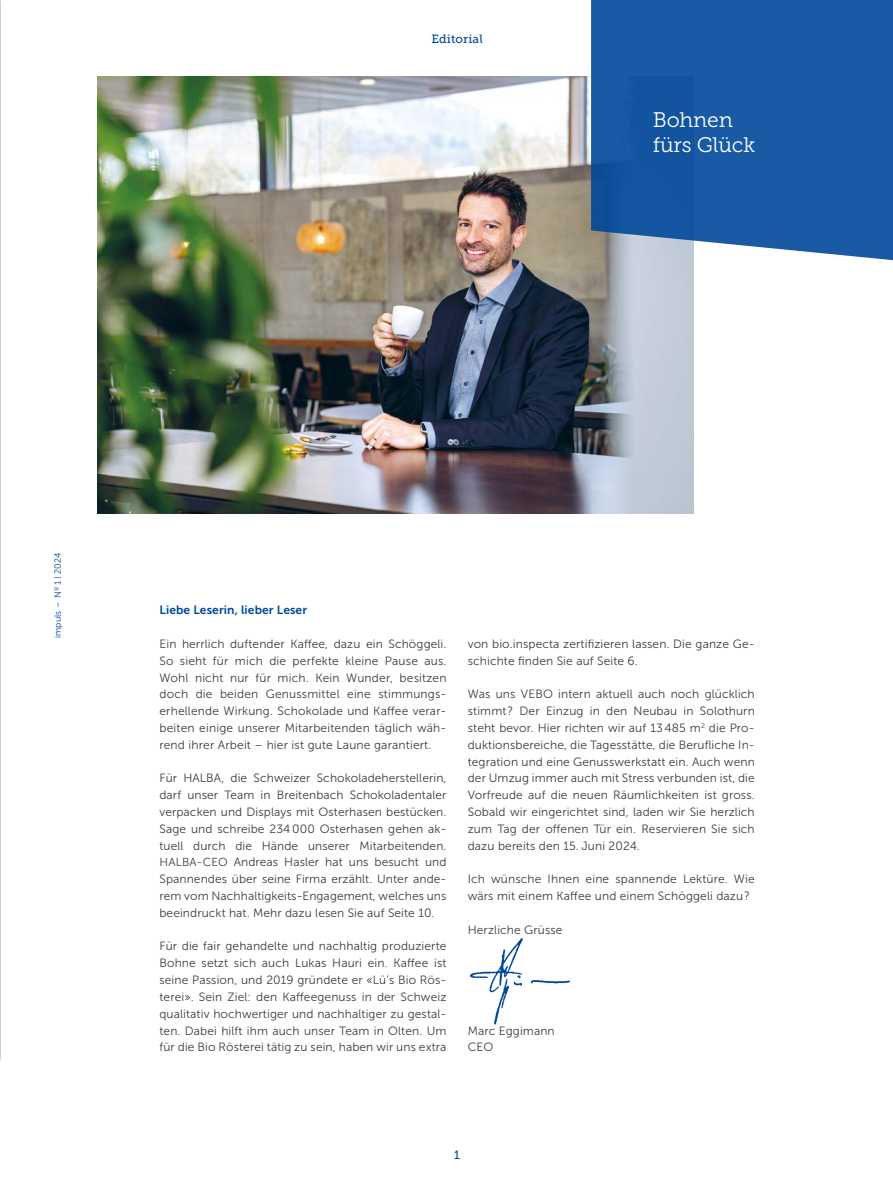
<style>
.page{position:relative;width:893px;height:1191px;background:#fff}
.page>*{position:absolute;margin:0;border:0;box-sizing:border-box;transform-origin:0 0}
.Teaser_Klein{font:21px/25.2px "Museo Slab 300";letter-spacing:-.005em;color:#fff}
.Lauftext{font:12px/16.8px "Museo Sans 300";letter-spacing:.01em;color:#3c3c3b}
.Lauftext-2{font:12px "Museo Sans 700";letter-spacing:.01em;color:#00489a}
.Rubrik_Pagina{font:12px "Museo Slab 500";letter-spacing:.015em;color:#00489a}
.t1{font:9px "Museo Sans 300";letter-spacing:.005em;color:#00489a}
.s1{font-size:7.65px}
.s2{font-size:11.7px}
</style>
<div class="page">
<svg style="left:0;top:0;width:1px;height:1059px"></svg>
<img style="left:470px;top:938px;width:100px;height:87px">
<img style="left:98px;top:77px;width:595px;height:436px">
<svg style="left:591px;top:0;width:302px;height:261px;background:#2360a6"></svg>
<p class="Rubrik_Pagina" style="left:431px;top:32px;width:53px">Editorial</p>
<p class="Teaser_Klein" style="left:653px;top:107px;width:104px">Bohnen fürs Glück</p>
<p class="t1" style="left:53px;top:638px;width:87px;rotate:-90deg">impuls – Nº 1 <span class="s1">|</span> 2024</p>
<p class="Lauftext-2" style="left:159px;top:603px;width:149px">Liebe Leserin, lieber Leser</p>
<p class="Lauftext" style="left:159px;top:635px;width:289px">Ein herrlich duftender Kaffee, dazu ein Schöggeli.<br>So sieht für mich die perfekte kleine Pause aus.<br>Wohl nicht nur für mich. Kein Wunder, besitzen doch die beiden Genussmittel eine stimmungs&shy;erhellende Wirkung. Schokolade und Kaffee verar&shy;beiten einige unserer Mitarbeitenden täglich wäh&shy;rend ihrer Arbeit – hier ist gute Laune garantiert.</p>
<p class="Lauftext" style="left:159px;top:770px;width:289px">Für HALBA, die Schweizer Schokoladeherstellerin, darf unser Team in Breitenbach Schokoladentaler verpacken und Displays mit Osterhasen bestücken.<br>Sage und schreibe 234 000 Osterhasen gehen ak&shy;tuell durch die Hände unserer Mitarbeitenden.<br><span class="s2">HALBA-CEO</span> Andreas Hasler hat uns besucht und Spannendes über seine Firma erzählt. Unter ande&shy;rem vom Nachhaltigkeits-Engagement, welches uns beeindruckt hat. Mehr dazu lesen Sie auf Seite 10.</p>
<p class="Lauftext" style="left:159px;top:938px;width:289px;text-align:justify">Für die fair gehandelte und nachhaltig produzierte Bohne setzt sich auch Lukas Hauri ein. Kaffee ist seine Passion, und 2019 gründete er «Lü’s Bio Rös&shy;terei». Sein Ziel: den Kaffeegenuss in der Schweiz qualitativ hochwertiger und nachhaltiger zu gestal&shy;ten. Dabei hilft ihm auch unser Team in Olten. Um für die Bio Rösterei tätig zu sein, haben wir uns extra</p>
<p class="Lauftext" style="left:468px;top:635px;width:289px">von bio.inspecta zertifizieren lassen. Die ganze Ge&shy;schichte finden Sie auf Seite 6.</p>
<p class="Lauftext" style="left:468px;top:686px;width:289px;text-align:justify">Was uns VEBO intern aktuell auch noch glücklich stimmt? Der Einzug in den Neubau in Solothurn steht bevor. Hier richten wir auf 13 485 m<sup>2</sup> die Pro&shy;duktionsbereiche, die Tagesstätte, die Berufliche In&shy;tegration und eine Genusswerkstatt ein. Auch wenn der Umzug immer auch mit Stress verbunden ist, die Vorfreude auf die neuen Räumlichkeiten ist gross.<br>Sobald wir eingerichtet sind, laden wir Sie herzlich zum Tag der offenen Tür ein. Reservieren Sie sich dazu bereits den 15. Juni 2024.</p>
<p class="Lauftext" style="left:468px;top:870px;width:289px">Ich wünsche Ihnen eine spannende Lektüre. Wie wärs mit einem Kaffee und einem Schöggeli dazu?</p>
<p class="Lauftext" style="left:468px;top:921px;width:96px">Herzliche Grüsse</p>
<p class="Lauftext" style="left:468px;top:1022px;width:88px">Marc Eggimann</p>
<p class="Lauftext" style="left:468px;top:1038px;width:27px">CEO</p>
<p class="Rubrik_Pagina" style="left:454px;top:1148px;width:7px">1</p>
</div>
